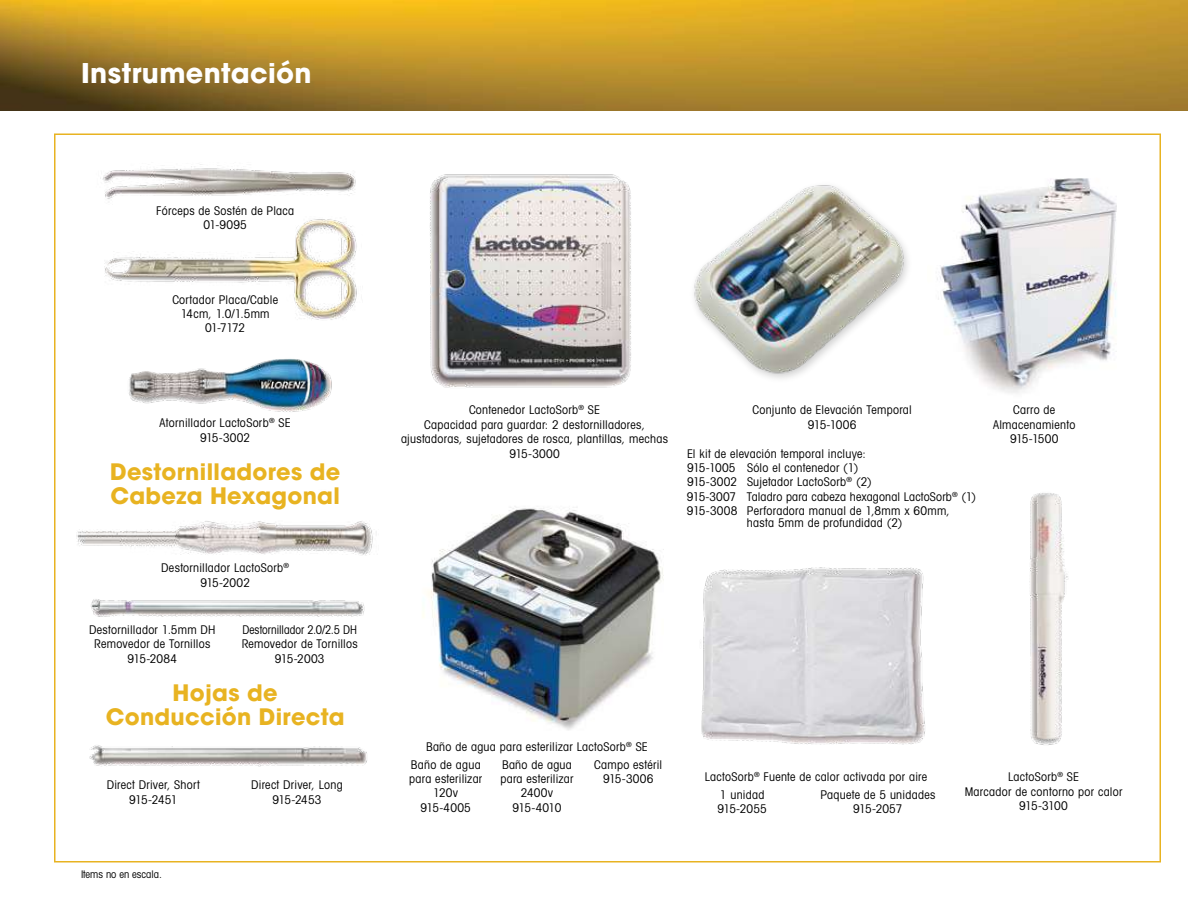
<style>
.page{position:relative;width:1188px;height:918px;background:#fff}
.page>*{position:absolute;margin:0;border:0;box-sizing:border-box;transform-origin:0 0}
.t1{font:700 27px "Avant Garde";letter-spacing:.015em;color:#fff}
.t2{font:700 22.5px/24px "Avant Garde";letter-spacing:.015em;color:#e8b321;text-align:center}
.t3{font:condensed 12px/14.4px "Avant Garde";letter-spacing:.025em;color:#000;text-align:center}
.t4{font:condensed 12px/14.4px "Avant Garde";letter-spacing:.025em;color:#000;text-align:center;scale:.94 1}
.t5{font:condensed 10.5px "Avant Garde";color:#000}
</style>
<div class="page">
<img style="left:0;top:0;width:1188px;height:110px">
<img style="left:694px;top:185px;width:214px;height:194px">
<img style="left:104px;top:222px;width:253px;height:98px">
<img style="left:1029px;top:493px;width:39px;height:252px">
<img style="left:430px;top:174px;width:201px;height:214px">
<img style="left:129px;top:358px;width:203px;height:54px">
<img style="left:76px;top:521px;width:301px;height:35px">
<img style="left:700px;top:567px;width:225px;height:178px">
<img style="left:89px;top:745px;width:278px;height:22px">
<img style="left:423px;top:506px;width:241px;height:224px">
<img style="left:100px;top:164px;width:256px;height:58px">
<img style="left:937px;top:178px;width:180px;height:215px">
<img style="left:91px;top:599px;width:274px;height:18px">
<h1 class="t1" style="left:81px;top:55px;width:232px">Instrumentación</h1>
<p class="t3" style="left:156px;top:203px;width:140px">Fórceps de Sostén de Placa<br>01-9095</p>
<p class="t3" style="left:172px;top:292px;width:107px">Cortador Placa/Cable<br>14cm, 1.0/1.5mm<br>01-7172</p>
<p class="t3" style="left:160px;top:416px;width:133px">Atornillador LactoSorb<sup>®</sup> SE<br>915-3002</p>
<h2 class="t2" style="left:110px;top:459px;width:232px;text-align:left">Destornilladores de<br>Cabeza Hexagonal</h2>
<p class="t3" style="left:161px;top:561px;width:129px">Destornillador LactoSorb<sup>®<br></sup>915-2002</p>
<p class="t3" style="left:89px;top:622px;width:128px">Destornillador 1.5mm DH<br>Removedor de Tornillos<br>915-2084</p>
<p class="t4" style="left:242px;top:622px;width:125px">Destornillador 2.0/2.5 DH<br>Removedor de Tornillos<br>915-2003</p>
<h2 class="t2" style="left:106px;top:681px;width:240px">Hojas de<br>Conducción Directa</h2>
<p class="t3" style="left:107px;top:778px;width:95px">Direct Driver, Short<br>915-2451</p>
<p class="t3" style="left:251px;top:778px;width:93px">Direct Driver, Long<br>915-2453</p>
<p class="t5" style="left:81px;top:868px;width:83px">Items no en escala.</p>
<p class="t3" style="left:401px;top:403px;width:269px">Contenedor LactoSorb<sup>®</sup> SE<br>Capacidad para guardar: 2 destornilladores, ajustadoras, sujetadores de rosca, plantillas, mechas 915-3000</p>
<p class="t3" style="left:752px;top:403px;width:161px">Conjunto de Elevación Temporal<br>915-1006</p>
<p class="t3" style="left:687px;top:446px;width:291px;text-align:left">El kit de elevación temporal incluye:<br>915-1005 Sólo el contenedor (1)<br>915-3002 Sujetador LactoSorb<sup>®</sup> (2)<br>915-3007 Taladro para cabeza hexagonal LactoSorb<sup>®</sup> (1)<br>915-3008 Perforadora manual de 1,8mm x 60mm,</p>
<p class="t3" style="left:747px;top:515px;width:157px">hasta 5mm de profundidad (2)</p>
<p class="t3" style="left:993px;top:403px;width:84px">Carro de<br>Almacenamiento<br>915-1500</p>
<p class="t3" style="left:411px;top:738px;width:239px;line-height:17.2px;text-align:left;text-indent:15px">Baño de agua para esterilizar LactoSorb<sup>®</sup> SE<br>Baño de agua</p>
<p class="t3" style="left:409px;top:771px;width:75px">para esterilizar<br>120v<br>915-4005</p>
<p class="t3" style="left:500px;top:757px;width:75px">Baño de agua para esterilizar<br>2400v<br>915-4010</p>
<p class="t3" style="left:594px;top:757px;width:70px">Campo estéril<br>915-3006</p>
<p class="t3" style="left:720px;top:768px;width:209px;line-height:17.2px;text-align:left;text-indent:-15px">LactoSorb<sup>®</sup> Fuente de calor activada por aire<br>1 unidad</p>
<p class="t3" style="left:717px;top:801px;width:51px">915-2055</p>
<p class="t3" style="left:820px;top:787px;width:117px">Paquete de 5 unidades<br>915-2057</p>
<p class="t3" style="left:965px;top:769px;width:159px">LactoSorb<sup>®</sup> SE<br>Marcador de contorno por calor<br>915-3100</p>
</div>
